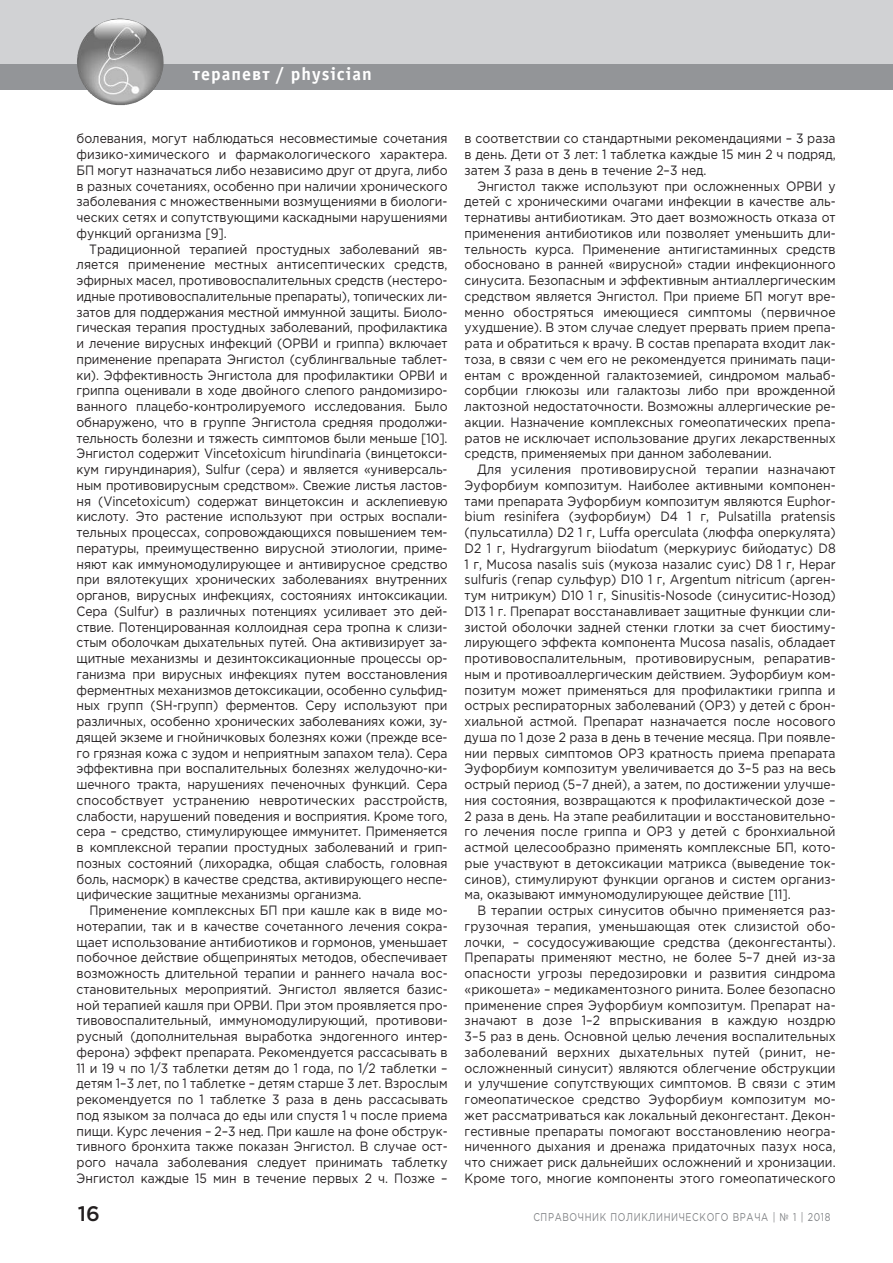
<style>
.page{position:relative;width:893px;height:1263px;background:#fff}
.page>*{position:absolute;margin:0;border:0;box-sizing:border-box;transform-origin:0 0}
.t1{font:500 21px "Gotham Pro";color:#231f20}
.t2{font:700 18px "Officina Sans C";letter-spacing:.055em;color:#fff}
.t3{font:13.5px/15.8px "Gotham Pro";color:#231f20;text-align:justify;scale:.9 1}
.t4{font:11.25px "Gotham Pro";letter-spacing:.07em;color:#808285;scale:.8 1}
</style>
<div class="page">
<div style="left:0;top:0;width:893px;height:81px;background:#d1d2d4"></div>
<div style="left:0;top:64px;width:893px;height:26px;background:#939598"></div>
<img style="left:77px;top:18px;width:87px;height:87px">
<h2 class="t2" style="left:193px;top:64px;width:180px">терапевт / physician</h2>
<p class="t3" style="left:77px;top:131px;width:414px">болевания, могут наблюдаться несовместимые сочетания физико-химического и фармакологического характера.<br>БП могут назначаться либо независимо друг от друга, либо в разных сочетаниях, особенно при наличии хронического заболевания с множественными возмущениями в биологи&shy;ческих сетях и сопутствующими каскадными нарушениями функций организма [9].</p>
<p class="t3" style="left:77px;top:241px;width:414px;text-indent:13px">Традиционной терапией простудных заболеваний яв&shy;ляется применение местных антисептических средств, эфирных масел, противовоспалительных средств (нестеро&shy;идные противовоспалительные препараты), топических ли&shy;затов для поддержания местной иммунной защиты. Биоло&shy;гическая терапия простудных заболеваний, профилактика и лечение вирусных инфекций (ОРВИ и гриппа) включает применение препарата Энгистол (сублингвальные таблет&shy;ки). Эффективность Энгистола для профилактики ОРВИ и гриппа оценивали в ходе двойного слепого рандомизиро&shy;ванного плацебо-контролируемого исследования. Было обнаружено, что в группе Энгистола средняя продолжи&shy;тельность болезни и тяжесть симптомов были меньше [10].<br>Энгистол содержит Vincetoxicum hirundinaria (винцетокси&shy;кум гирундинария), Sulfur (сера) и является «универсаль&shy;ным противовирусным средством». Свежие листья ластов&shy;ня (Vincetoxicum) содержат винцетоксин и асклепиевую кислоту. Это растение используют при острых воспали&shy;тельных процессах, сопровождающихся повышением тем&shy;пературы, преимущественно вирусной этиологии, приме&shy;няют как иммуномодулирующее и антивирусное средство при вялотекущих хронических заболеваниях внутренних органов, вирусных инфекциях, состояниях интоксикации.<br>Сера (Sulfur) в различных потенциях усиливает это дей&shy;ствие. Потенцированная коллоидная сера тропна к слизи&shy;стым оболочкам дыхательных путей. Она активизирует за&shy;щитные механизмы и дезинтоксикационные процессы ор&shy;ганизма при вирусных инфекциях путем восстановления ферментных механизмов детоксикации, особенно сульфид&shy;ных групп (SH-групп) ферментов. Серу используют при различных, особенно хронических заболеваниях кожи, зу&shy;дящей экземе и гнойничковых болезнях кожи (прежде все&shy;го грязная кожа с зудом и неприятным запахом тела). Сера эффективна при воспалительных болезнях желудочно-ки&shy;шечного тракта, нарушениях печеночных функций. Сера способствует устранению невротических расстройств, слабости, нарушений поведения и восприятия. Кроме того, сера – средство, стимулирующее иммунитет. Применяется в комплексной терапии простудных заболеваний и грип&shy;позных состояний (лихорадка, общая слабость, головная боль, насморк) в качестве средства, активирующего неспе&shy;цифические защитные механизмы организма.</p>
<p class="t3" style="left:77px;top:902px;width:414px;text-indent:13px">Применение комплексных БП при кашле как в виде мо&shy;нотерапии, так и в качестве сочетанного лечения сокра&shy;щает использование антибиотиков и гормонов, уменьшает побочное действие общепринятых методов, обеспечивает возможность длительной терапии и раннего начала вос&shy;становительных мероприятий. Энгистол является базис&shy;ной терапией кашля при ОРВИ. При этом проявляется про&shy;тивовоспалительный, иммуномодулирующий, противови&shy;русный (дополнительная выработка эндогенного интер&shy;ферона) эффект препарата. Рекомендуется рассасывать в 11 и 19 ч по 1/3 таблетки детям до 1 года, по 1/2 таблетки – детям 1–3 лет, по 1 таблетке – детям старше 3 лет. Взрослым рекомендуется по 1 таблетке 3 раза в день рассасывать под языком за полчаса до еды или спустя 1 ч после приема пищи. Курс лечения – 2–3 нед. При кашле на фоне обструк&shy;тивного бронхита также показан Энгистол. В случае ост&shy;рого начала заболевания следует принимать таблетку Энгистол каждые 15 мин в течение первых 2 ч. Позже –</p>
<p class="t3" style="left:465px;top:131px;width:414px">в соответствии со стандартными рекомендациями – 3 раза в день. Дети от 3 лет: 1 таблетка каждые 15 мин 2 ч подряд, затем 3 раза в день в течение 2–3 нед.</p>
<p class="t3" style="left:465px;top:178px;width:414px;text-indent:13px">Энгистол также используют при осложненных ОРВИ у детей с хроническими очагами инфекции в качестве аль&shy;тернативы антибиотикам. Это дает возможность отказа от применения антибиотиков или позволяет уменьшить дли&shy;тельность курса. Применение антигистаминных средств обосновано в ранней «вирусной» стадии инфекционного синусита. Безопасным и эффективным антиаллергическим средством является Энгистол. При приеме БП могут вре&shy;менно обостряться имеющиеся симптомы (первичное ухудшение). В этом случае следует прервать прием препа&shy;рата и обратиться к врачу. В состав препарата входит лак&shy;тоза, в связи с чем его не рекомендуется принимать паци&shy;ентам с врожденной галактоземией, синдромом мальаб&shy;сорбции глюкозы или галактозы либо при врожденной лактозной недостаточности. Возможны аллергические ре&shy;акции. Назначение комплексных гомеопатических препа&shy;ратов не исключает использование других лекарственных средств, применяемых при данном заболевании.</p>
<p class="t3" style="left:465px;top:461px;width:414px;text-indent:13px">Для усиления противовирусной терапии назначают Эуфорбиум композитум. Наиболее активными компонен&shy;тами препарата Эуфорбиум композитум являются Euphor&shy;bium resinifera (эуфорбиум) d4 1 г, Pulsatilla pratensis (пульсатилла) d2 1 г, Luffa operculata (люффа оперкулята) d2 1 г, Hydrargyrum biiodatum (меркуриус бийодатус) d8<br>1 г, Mucosa nasalis suis (мукоза назалис суис) d8 1 г, Hepar sulfuris (гепар сульфур) d10 1 г, argentum nitricum (арген&shy;тум нитрикум) d10 1 г, Sinusitis-Nosode (синуситис-Нозод) d13 1 г. Препарат восстанавливает защитные функции сли&shy;зистой оболочки задней стенки глотки за счет биостиму&shy;лирующего эффекта компонента Mucosa nasalis, обладает противовоспалительным, противовирусным, репаратив&shy;ным и противоаллергическим действием. Эуфорбиум ком&shy;позитум может применяться для профилактики гриппа и острых респираторных заболеваний (ОРЗ) у детей с брон&shy;хиальной астмой. Препарат назначается после носового душа по 1 дозе 2 раза в день в течение месяца. При появле&shy;нии первых симптомов ОРЗ кратность приема препарата Эуфорбиум композитум увеличивается до 3–5 раз на весь острый период (5–7 дней), а затем, по достижении улучше&shy;ния состояния, возвращаются к профилактической дозе – 2 раза в день. На этапе реабилитации и восстановительно&shy;го лечения после гриппа и ОРЗ у детей с бронхиальной астмой целесообразно применять комплексные БП, кото&shy;рые участвуют в детоксикации матрикса (выведение ток&shy;синов), стимулируют функции органов и систем организ&shy;ма, оказывают иммуномодулирующее действие [11].</p>
<p class="t3" style="left:465px;top:902px;width:414px;text-indent:13px">В терапии острых синуситов обычно применяется раз&shy;грузочная терапия, уменьшающая отек слизистой обо&shy;лочки, – сосудосуживающие средства (деконгестанты).<br>Препараты применяют местно, не более 5–7 дней из-за опасности угрозы передозировки и развития синдрома «рикошета» – медикаментозного ринита. Более безопасно применение спрея Эуфорбиум композитум. Препарат на&shy;значают в дозе 1–2 впрыскивания в каждую ноздрю 3–5 раз в день. Основной целью лечения воспалительных заболеваний верхних дыхательных путей (ринит, не&shy;осложненный синусит) являются облегчение обструкции и улучшение сопутствующих симптомов. В связи с этим гомеопатическое средство Эуфорбиум композитум мо&shy;жет рассматриваться как локальный деконгестант. Декон&shy;гестивные препараты помогают восстановлению неогра&shy;ниченного дыхания и дренажа придаточных пазух носа, что снижает риск дальнейших осложнений и хронизации.<br>Кроме того, многие компоненты этого гомеопатического</p>
<h1 class="t1" style="left:78px;top:1202px;width:24px">16</h1>
<p class="t4" style="left:533px;top:1211px;width:373px">СПРАВОЧНИК ПОЛИКЛИНИЧЕСКОГО ВРАЧА | № 1 | 2018</p>
</div>
